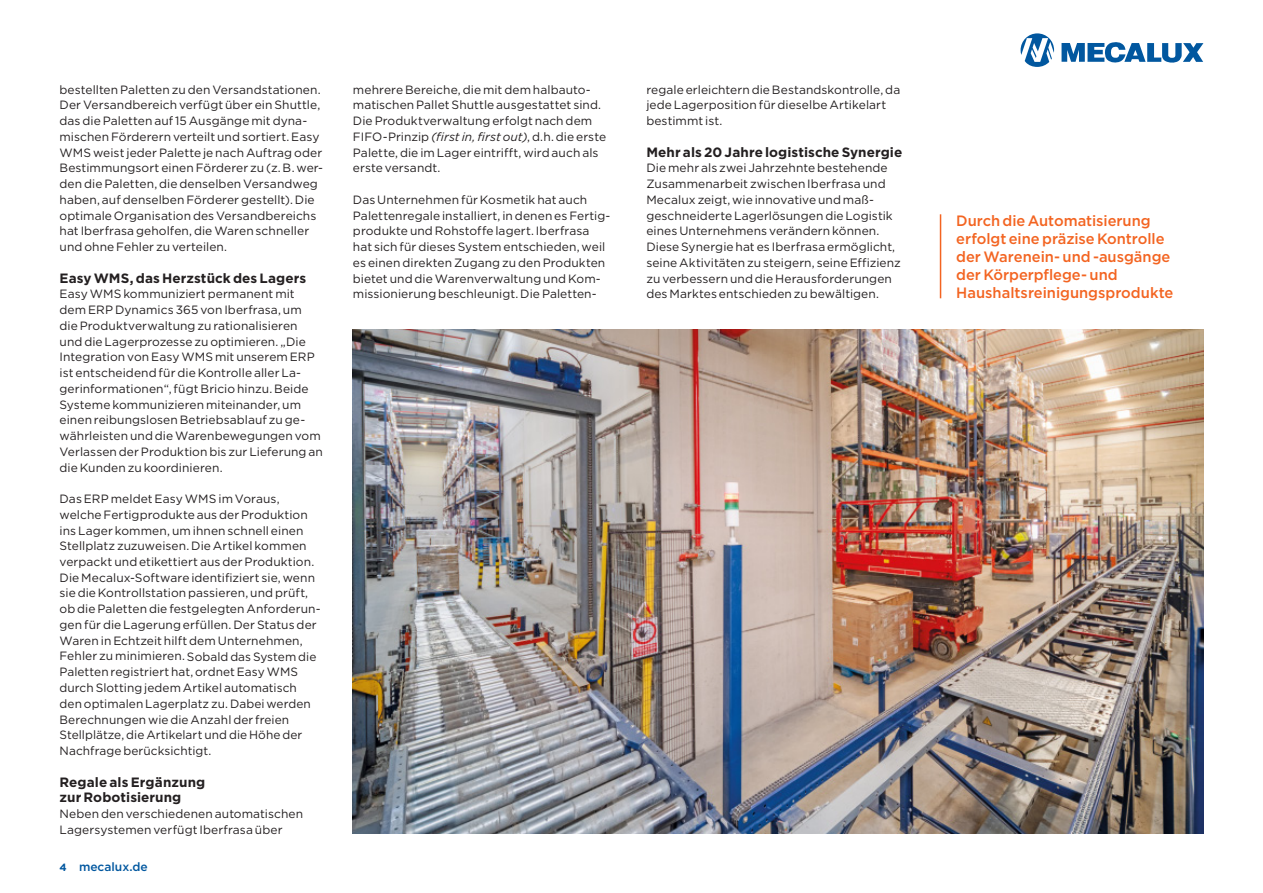
<style>
.page{position:relative;width:1263px;height:893px;background:#fff}
.page>*{position:absolute;margin:0;border:0;box-sizing:border-box;transform-origin:0 0}
.t1{font:500 15px/18px "Gotham";color:#f36421}
.t2{font:700 13.5px/15.8px "Gotham";letter-spacing:.005em;color:#231f20}
.t3{font:12px/15.8px "Gotham";letter-spacing:.005em;color:#231f20}
.t4{font:500 12px "Gotham";color:#01579f}
.s1{font-weight:700;font-size:10.5px}
.s2{font-style:italic}
</style>
<div class="page">
<svg style="left:1020px;top:33px;width:34px;height:34px"></svg>
<svg style="left:1061px;top:42px;width:142px;height:21px"></svg>
<img style="left:353px;top:330px;width:850px;height:503px">
<hr style="left:940px;top:214px;width:1px;height:84px;background:#f36421">
<p class="t3" style="left:60px;top:81px;width:265px">bestellten Paletten zu den Versandstationen.<br>Der Versandbereich verfügt über ein Shuttle, das die Paletten auf 15 Ausgänge mit dyna&shy;mischen Förderern verteilt und sortiert. Easy WMS weist jeder Palette je nach Auftrag oder Bestimmungsort einen Förderer zu (z. B. wer&shy;den die Paletten, die denselben Versandweg haben, auf denselben Förderer gestellt). Die optimale Organisation des Versandbereichs hat Iberfrasa geholfen, die Waren schneller und ohne Fehler zu verteilen.</p>
<p class="t2" style="left:60px;top:270px;width:248px">Easy WMS, das Herzstück des Lagers</p>
<p class="t3" style="left:60px;top:286px;width:265px">Easy WMS kommuniziert permanent mit dem ERP Dynamics 365 von Iberfrasa, um die Produktverwaltung zu rationalisieren und die Lagerprozesse zu optimieren. „Die Integration von Easy WMS mit unserem ERP ist entscheidend für die Kontrolle aller La&shy;gerinformationen“, fügt Bricio hinzu. Beide Systeme kommunizieren miteinander, um einen reibungslosen Betriebsablauf zu ge&shy;währleisten und die Warenbewegungen vom Verlassen der Produktion bis zur Lieferung an die Kunden zu koordinieren.</p>
<p class="t3" style="left:60px;top:491px;width:263px">Das ERP meldet Easy WMS im Voraus, welche Fertigprodukte aus der Produktion ins Lager kommen, um ihnen schnell einen Stellplatz zuzuweisen. Die Artikel kommen verpackt und etikettiert aus der Produktion.<br>Die Mecalux-Software identifiziert sie, wenn sie die Kontrollstation passieren, und prüft, ob die Paletten die festgelegten Anforderun&shy;gen für die Lagerung erfüllen. Der Status der Waren in Echtzeit hilft dem Unternehmen, Fehler zu minimieren. Sobald das System die Paletten registriert hat, ordnet Easy WMS durch Slotting jedem Artikel automatisch den optimalen Lagerplatz zu. Dabei werden Berechnungen wie die Anzahl der freien Stellplätze, die Artikelart und die Höhe der Nachfrage berücksichtigt.</p>
<p class="t2" style="left:60px;top:774px;width:147px">Regale als Ergänzung zur Robotisierung</p>
<p class="t3" style="left:60px;top:806px;width:245px">Neben den verschiedenen automatischen<br>Lagersystemen verfügt Iberfrasa über</p>
<p class="t4" style="left:60px;top:859px;width:90px"><span class="s1">4</span> mecalux.de</p>
<p class="t3" style="left:353px;top:81px;width:255px">mehrere Bereiche, die mit dem halbauto&shy;matischen Pallet Shuttle ausgestattet sind.<br>Die Produktverwaltung erfolgt nach dem FIFO-Prinzip <span class="s2">(first in, first out)</span>, d.h. die erste Palette, die im Lager eintrifft, wird auch als erste versandt.</p>
<p class="t3" style="left:353px;top:191px;width:259px">Das Unternehmen für Kosmetik hat auch Palettenregale installiert, in denen es Fertig&shy;produkte und Rohstoffe lagert. Iberfrasa hat sich für dieses System entschieden, weil es einen direkten Zugang zu den Produkten bietet und die Warenverwaltung und Kom&shy;missionierung beschleunigt. Die Paletten-</p>
<p class="t3" style="left:646px;top:81px;width:255px">regale erleichtern die Bestandskontrolle, da jede Lagerposition für dieselbe Artikelart bestimmt ist.</p>
<p class="t2" style="left:646px;top:144px;width:257px">Mehr als 20 Jahre logistische Synergie</p>
<p class="t3" style="left:646px;top:160px;width:256px">Die mehr als zwei Jahrzehnte bestehende Zusammenarbeit zwischen Iberfrasa und Mecalux zeigt, wie innovative und maß&shy;geschneiderte Lagerlösungen die Logistik eines Unternehmens verändern können.<br>Diese Synergie hat es Iberfrasa ermöglicht, seine Aktivitäten zu steigern, seine Effizienz zu verbessern und die Herausforderungen des Marktes entschieden zu bewältigen.</p>
<p class="t1" style="left:956px;top:212px;width:219px">Durch die Automatisierung erfolgt eine präzise Kontrolle der Warenein- und -ausgänge der Körperpflege- und<br>Haushaltsreinigungsprodukte</p>
</div>
